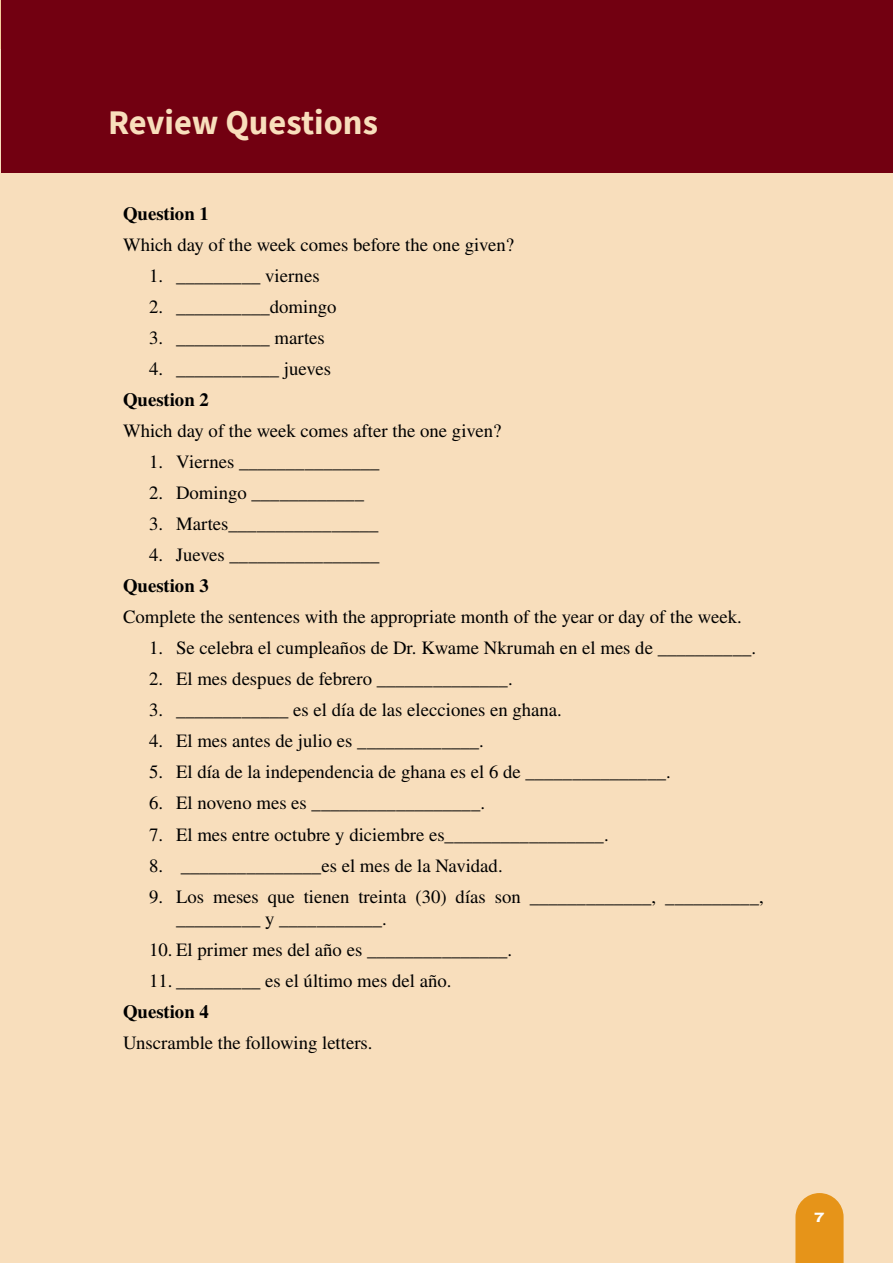
<style>
.page{position:relative;width:893px;height:1263px;background:#f8debc}
.page>*{position:absolute;margin:0;border:0;box-sizing:border-box;transform-origin:0 0}
.t1{font:700 34.5px "Source Sans Pro";color:#f8debc}
.t2{font:18.75px/22.5px "STIX General";color:#000}
.t3{font:700 18.75px "STIX General";color:#000}
.t4{font:800 13.5px "Archivo Expanded";color:#fff}
</style>
<div class="page">
<svg style="left:795px;top:1193px;width:49px;height:70px;background:#e79a27"></svg>
<div style="left:2px;top:0;width:891px;height:172px;background:#720011"></div>
<h1 class="t1" style="left:108px;top:99px;width:271px">Review Questions</h1>
<p class="t3" style="left:123px;top:200px;width:87px">Question 1</p>
<p class="t2" style="left:123px;top:234px;width:393px">Which day of the week comes before the one given?</p>
<p class="t2" style="left:149px;top:265px;width:172px">1. _________ viernes</p>
<p class="t2" style="left:149px;top:297px;width:189px">2. __________domingo</p>
<p class="t2" style="left:149px;top:328px;width:177px">3. __________ martes</p>
<p class="t2" style="left:149px;top:359px;width:183px">4. ___________ jueves</p>
<p class="t3" style="left:123px;top:386px;width:87px">Question 2</p>
<p class="t2" style="left:123px;top:421px;width:380px">Which day of the week comes after the one given?</p>
<p class="t2" style="left:149px;top:452px;width:232px">1. Viernes _______________</p>
<p class="t2" style="left:149px;top:483px;width:217px">2. Domingo ____________</p>
<p class="t2" style="left:149px;top:514px;width:231px">3. Martes________________</p>
<p class="t2" style="left:149px;top:545px;width:232px">4. Jueves ________________</p>
<p class="t3" style="left:123px;top:573px;width:87px">Question 3</p>
<p class="t2" style="left:123px;top:607px;width:620px">Complete the sentences with the appropriate month of the year or day of the week.</p>
<p class="t2" style="left:149px;top:638px;width:609px">1. Se celebra el cumpleaños de Dr. Kwame Nkrumah en el mes de __________.</p>
<p class="t2" style="left:149px;top:669px;width:365px">2. El mes despues de febrero ______________.</p>
<p class="t2" style="left:149px;top:700px;width:414px">3. ____________ es el día de las elecciones en ghana.</p>
<p class="t2" style="left:149px;top:731px;width:336px">4. El mes antes de julio es _____________.</p>
<p class="t2" style="left:149px;top:762px;width:523px">5. El día de la independencia de ghana es el 6 de _______________.</p>
<p class="t2" style="left:149px;top:793px;width:338px">6. El noveno mes es __________________.</p>
<p class="t2" style="left:149px;top:824px;width:461px">7. El mes entre octubre y diciembre es_________________.</p>
<p class="t2" style="left:149px;top:855px;width:355px">8. _______________es el mes de la Navidad.</p>
<p class="t2" style="left:176px;top:886px;width:589px;text-indent:-27px">9. Los meses que tienen treinta (30) días son _____________, __________, _________ y ___________.</p>
<p class="t2" style="left:149px;top:939px;width:365px">10. El primer mes del año es _______________.</p>
<p class="t2" style="left:149px;top:970px;width:304px">11. _________ es el último mes del año.</p>
<p class="t3" style="left:123px;top:998px;width:87px">Question 4</p>
<p class="t2" style="left:123px;top:1032px;width:251px">Unscramble the following letters.</p>
<p class="t4" style="left:815px;top:1207px;width:11px">7</p>
</div>
